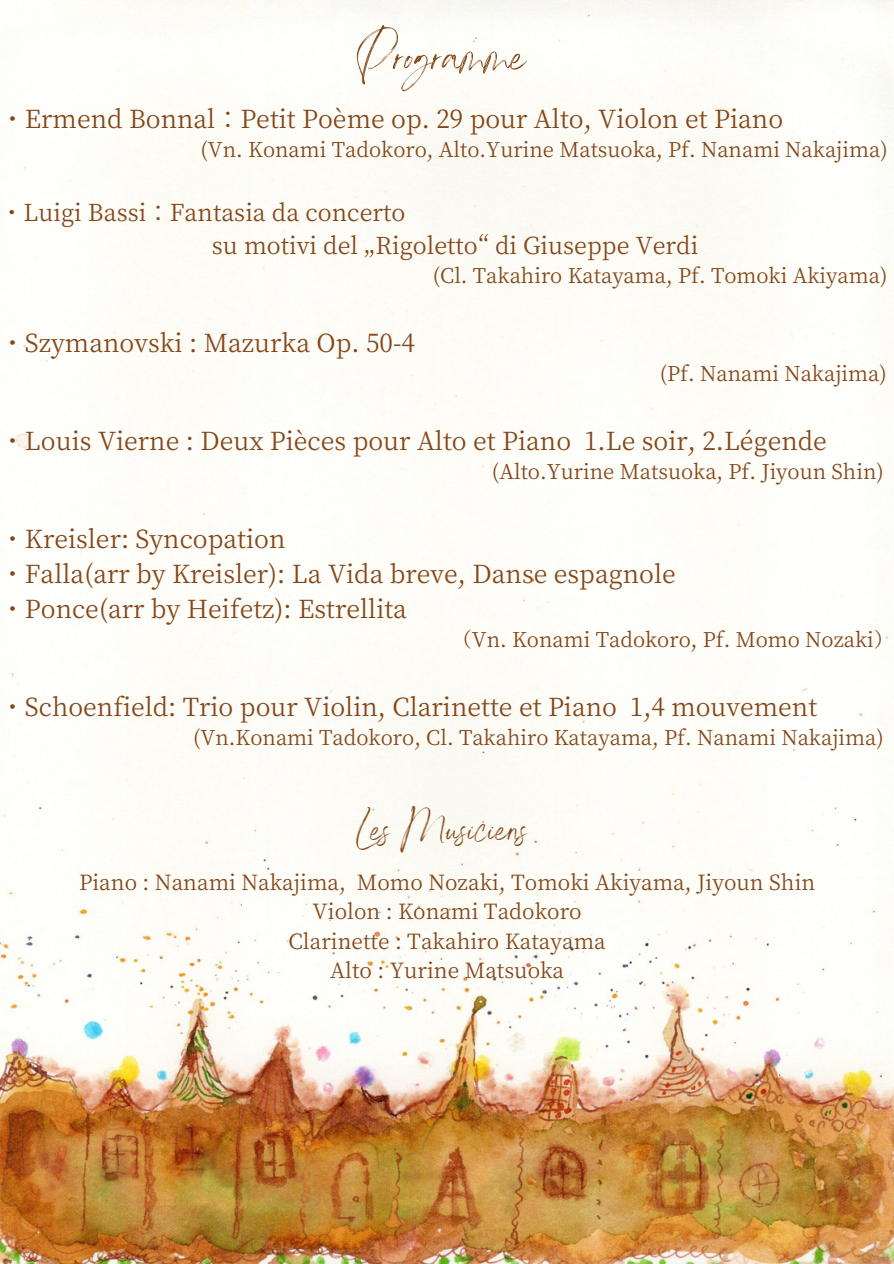
<style>
.page{position:relative;width:894px;height:1264px;background:#fff}
.page>*{position:absolute;margin:0;border:0;box-sizing:border-box;transform-origin:0 0}
.t1{font:58.05px "Angella White";color:#84471a}
.t2{font:46.5px "Angella White";color:#84471a}
.t3{font:24.9px/35px "Source Han Serif JP";color:#84471a}
.t4{font:23.4px/32.7px "Source Han Serif JP";color:#84471a}
.t5{font:21px/29.2px "Source Han Serif JP";color:#84471a;text-align:center}
.t6{font:20.4px "Source Han Serif JP";color:#84471a}
</style>
<div class="page">
<img style="left:0;top:0;width:893px;height:1263px">
<h1 class="t1" style="left:356px;top:20px;width:172px">Programme</h1>
<p class="t3" style="left:0;top:99px;width:784px">・Ermend Bonnal：Petit Poème op. 29 pour Alto, Violon et Piano</p>
<p class="t6" style="left:200px;top:133px;width:688px">(Vn. Konami Tadokoro, Alto.Yurine Matsuoka, Pf. Nanami Nakajima)</p>
<p class="t4" style="left:212px;top:195px;width:488px;text-indent:-212px">・Luigi Bassi：Fantasia da concerto<br>su motivi del „Rigoletto“ di Giuseppe Verdi</p>
<p class="t6" style="left:432px;top:259px;width:456px">(Cl. Takahiro Katayama, Pf. Tomoki Akiyama)</p>
<p class="t3" style="left:0;top:323px;width:416px">・Szymanovski : Mazurka Op. 50-4</p>
<p class="t6" style="left:659px;top:357px;width:228px">(Pf. Nanami Nakajima)</p>
<p class="t3" style="left:0;top:421px;width:828px">・Louis Vierne : Deux Pièces pour Alto et Piano 1.Le soir, 2.Légende</p>
<p class="t6" style="left:492px;top:455px;width:393px">(Alto.Yurine Matsuoka, Pf. Jiyoun Shin)</p>
<p class="t3" style="left:0;top:519px;width:677px">・Kreisler: Syncopation<br>・Falla(arr by Kreisler): La Vida breve, Danse espagnole・Ponce(arr by Heifetz): Estrellita</p>
<p class="t6" style="left:451px;top:623px;width:444px">（Vn. Konami Tadokoro, Pf. Momo Nozaki）</p>
<p class="t3" style="left:0;top:687px;width:818px">・Schoenfield: Trio pour Violin, Clarinette et Piano 1,4 mouvement</p>
<p class="t6" style="left:193px;top:721px;width:692px">(Vn.Konami Tadokoro, Cl. Takahiro Katayama, Pf. Nanami Nakajima)</p>
<h2 class="t2" style="left:356px;top:800px;width:173px">Les Musiciens</h2>
<p class="t5" style="left:79px;top:866px;width:737px">Piano : Nanami Nakajima, Momo Nozaki, Tomoki Akiyama, Jiyoun Shin Violon : Konami Tadokoro<br>Clarinette : Takahiro Katayama<br>Alto : Yurine Matsuoka</p>
</div>
